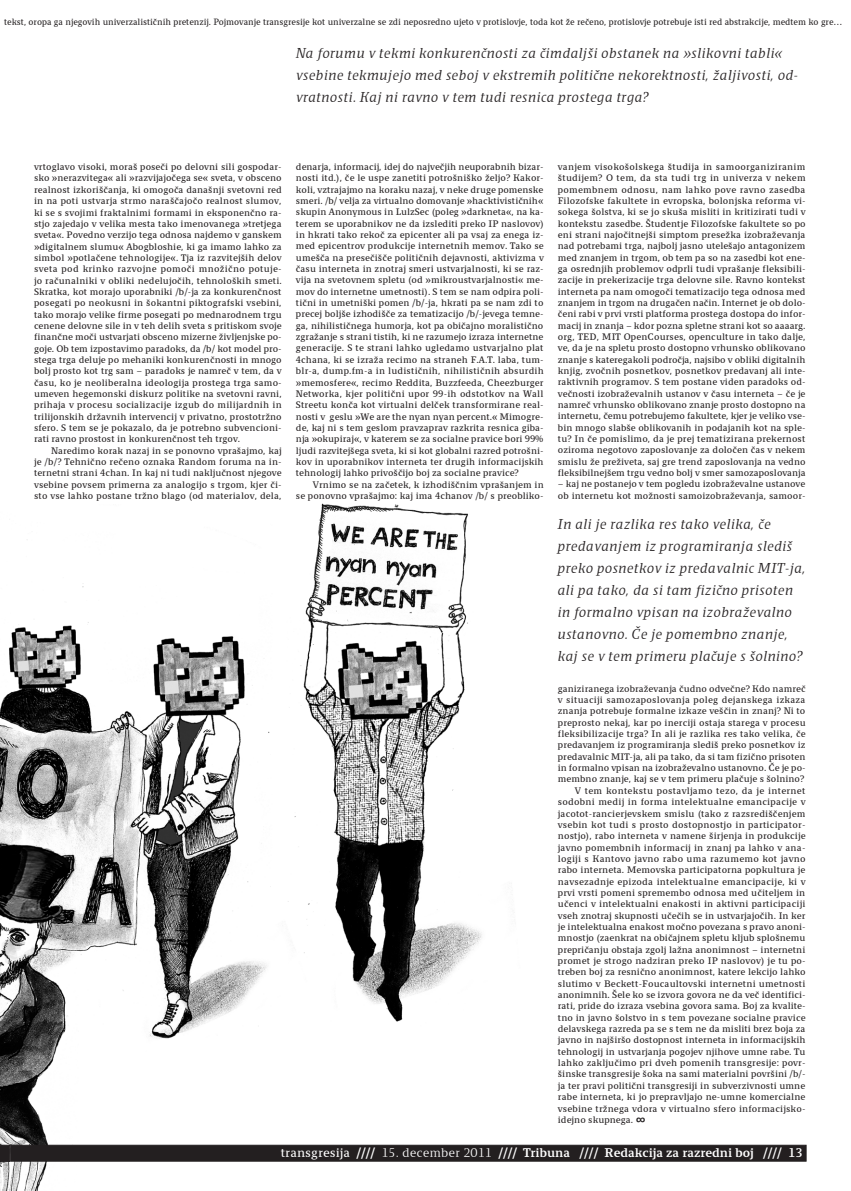
<style>
.page{position:relative;width:851px;height:1191px;background:#fff}
.page>*{position:absolute;margin:0;border:0;box-sizing:border-box;transform-origin:0 0}
.t1{font:italic 300 13px/22px "Tribunal";color:#231f20}
.t2{font:700 11.3px "Tribunal";color:#fff;scale:1.04 1}
.t3{font:8.5px/11.3px "Tribunal";letter-spacing:.005em;color:#231f20;text-align:justify}
.t4{font:8.5px "Tribunal";letter-spacing:.025em;color:#231f20}
.t5{font:8.2px "Tribunal";letter-spacing:-.005em;color:#231f20}
.s1{font-size:8.5px}
.s2{font-weight:900;font-size:11.3px}
.s3{font-weight:400}
.s4{font-weight:900}
.s5{font-weight:300}
</style>
<div class="page">
<img style="left:0;top:503px;width:482px;height:688px">
<svg style="left:0;top:1144px;width:807px;height:18px;background:#2f2b2c"></svg>
<p class="t5" style="left:4px;top:15px;width:839px">tekst, oropa ga njegovih univerzalističnih pretenzij. Pojmovanje transgresije kot univerzalne se zdi neposredno ujeto v protislovje, toda kot že rečeno, protislovje potrebuje isti red abstrakcije, medtem ko gre<span class="s1">...</span></p>
<h1 class="t1" style="left:296px;top:42px;width:504px">Na forumu v tekmi konkurenčnosti za čimdaljši obstanek na »slikovni tabli« vsebine tekmujejo med seboj v ekstremih politične nekorektnosti, žaljivosti, od&shy;vratnosti. Kaj ni ravno v tem tudi resnica prostega trga?</h1>
<p class="t3" style="left:34px;top:161px;width:249px">vrtoglavo visoki, moraš poseči po delovni sili gospodar&shy;sko »nerazvitega« ali »razvijajočega se« sveta, v obsceno realnost izkoriščanja, ki omogoča današnji svetovni red in na poti ustvarja strmo naraščajočo realnost slumov, ki se s svojimi fraktalnimi formami in eksponenčno ra&shy;stjo zajedajo v velika mesta tako imenovanega »tretjega sveta«. Povedno verzijo tega odnosa najdemo v ganskem »digitalnem slumu« Abogbloshie, ki ga imamo lahko za simbol »potlačene tehnologije«. Tja iz razvitejših delov sveta pod krinko razvojne pomoči množično potuje&shy;jo računalniki v obliki nedelujočih, tehnoloških smeti.<br>Skratka, kot morajo uporabniki /b/-ja za konkurenčnost posegati po neokusni in šokantni piktografski vsebini, tako morajo velike firme posegati po mednarodnem trgu cenene delovne sile in v teh delih sveta s pritiskom svoje finančne moči ustvarjati obsceno mizerne življenjske po&shy;goje. Ob tem izpostavimo paradoks, da /b/ kot model pro&shy;stega trga deluje po mehaniki konkurenčnosti in mnogo bolj prosto kot trg sam – paradoks je namreč v tem, da v času, ko je neoliberalna ideologija prostega trga samo&shy;umeven hegemonski diskurz politike na svetovni ravni, prihaja v procesu socializacije izgub do milijardnih in trilijonskih državnih intervencij v privatno, prostotržno sfero. S tem se je pokazalo, da je potrebno subvencioni&shy;rati ravno prostost in konkurenčnost teh trgov.</p>
<p class="t3" style="left:34px;top:444px;width:249px;text-indent:17px">Naredimo korak nazaj in se ponovno vprašajmo, kaj je /b/? Tehnično rečeno oznaka Random foruma na in&shy;ternetni strani 4chan. In kaj ni tudi naključnost njegove vsebine povsem primerna za analogijo s trgom, kjer či&shy;sto vse lahko postane tržno blago (od materialov, dela,</p>
<p class="t3" style="left:296px;top:160px;width:249px">denarja, informacij, idej do največjih neuporabnih bizar&shy;nosti itd.), če le uspe zanetiti potrošniško željo? Kakor&shy;koli, vztrajajmo na koraku nazaj, v neke druge pomenske smeri. /b/ velja za virtualno domovanje »hacktivističnih« skupin Anonymous in LulzSec (poleg »darkneta«, na ka&shy;terem se uporabnikov ne da izslediti preko IP naslovov) in hkrati tako rekoč za epicenter ali pa vsaj za enega iz&shy;med epicentrov produkcije internetnih memov. Tako se umešča na presečišče političnih dejavnosti, aktivizma v času interneta in znotraj smeri ustvarjalnosti, ki se raz&shy;vija na svetovnem spletu (od »mikroustvarjalnosti« me&shy;mov do internetne umetnosti). S tem se nam odpira poli&shy;tični in umetniški pomen /b/-ja, hkrati pa se nam zdi to precej boljše izhodišče za tematizacijo /b/-jevega temne&shy;ga, nihilističnega humorja, kot pa običajno moralistično zgražanje s strani tistih, ki ne razumejo izraza internetne generacije. S te strani lahko ugledamo ustvarjalno plat 4chana, ki se izraža recimo na straneh F.A.T. laba, tum&shy;blr-a, dump.fm-a in ludističnih, nihilističnih absurdih »memosfere«, recimo Reddita, Buzzfeeda, C heezburger Networka, kjer politični upor 99-ih odstotkov na Wall Streetu konča kot virtualni delček transformirane real&shy;nosti v geslu »We are the nyan nyan percent.« Mimogre&shy;de, kaj ni s tem geslom pravzaprav razkrita resnica giba&shy;nja »okupiraj«, v katerem se za socialne pravice bori 99% ljudi razvitejšega sveta, ki si kot globalni razred potrošni&shy;kov in uporabnikov interneta ter drugih informacijskih tehnologij lahko privoščijo boj za socialne pravice?</p>
<p class="t3" style="left:296px;top:478px;width:249px;text-align:right">Vrnimo se na začetek, k izhodiščnim vprašanjem in<br>se ponovno vprašajmo: kaj ima 4chanov /b/ s preobliko-</p>
<p class="t3" style="left:557px;top:160px;width:249px">vanjem visokošolskega študija in samoorganiziranim študijem? O tem, da sta tudi trg in univerza v nekem pomembnem odnosu, nam lahko pove ravno zasedba Filozofske fakultete in evropska, bolonjska reforma vi&shy;sokega šolstva, ki se jo skuša misliti in kritizirati tudi v kontekstu zasedbe. Študentje Filozofske fakultete so po eni strani najočitnejši simptom presežka izobraževanja nad potrebami trga, najbolj jasno utelešajo antagonizem med znanjem in trgom, ob tem pa so na zasedbi kot ene&shy;ga osrednjih problemov odprli tudi vprašanje fleksibili&shy;zacije in prekerizacije trga delovne sile. Ravno kontekst interneta pa nam omogoči tematizacijo tega odnosa med znanjem in trgom na drugačen način. Internet je ob dolo&shy;čeni rabi v prvi vrsti platforma prostega dostopa do infor&shy;macij in znanja – kdor pozna spletne strani kot so aaaarg. org, TED, MIT OpenC ourses, openculture in tako dalje, ve, da je na spletu prosto dostopno vrhunsko oblikovano znanje s kateregakoli področja, najsibo v obliki digitalnih knjig, zvočnih posnetkov, posnetkov predavanj ali inte&shy;raktivnih programov. S tem postane viden paradoks od&shy;večnosti izobraževalnih ustanov v času interneta – če je namreč vrhunsko oblikovano znanje prosto dostopno na internetu, čemu potrebujemo fakultete, kjer je veliko vse&shy;bin mnogo slabše oblikovanih in podajanih kot na sple&shy;tu? In če pomislimo, da je prej tematizirana prekernost oziroma negotovo zaposlovanje za določen čas v nekem smislu že preživeta, saj gre trend zaposlovanja na vedno fleksibilnejšem trgu vedno bolj v smer samozaposlovanja</p>
<p class="t3" style="left:557px;top:478px;width:249px">– kaj ne postanejo v tem pogledu izobraževalne ustanove ob internetu kot možnosti samoizobraževanja, samoor-</p>
<p class="t1" style="left:557px;top:513px;width:250px">In ali je razlika res tako velika, če predavanjem iz programiranja slediš preko posnetkov iz predavalnic MIT-ja, ali pa tako, da si tam fizično prisoten in formalno vpisan na izobraževalno ustanovno. Če je pomembno znanje, kaj se v tem primeru plačuje s šolnino?</p>
<p class="t3" style="left:557px;top:682px;width:249px">ganiziranega izobraževanja čudno odvečne? Kdo namreč</p>
<p class="t4" style="left:557px;top:692px;width:249px">v situaciji samozaposlovanja poleg dejanskega izkaza</p>
<p class="t3" style="left:557px;top:704px;width:249px">znanja potrebuje formalne izkaze veščin in znanj? Ni to</p>
<p class="t3" style="left:557px;top:716px;width:249px">preprosto nekaj, kar po inerciji ostaja starega v procesu</p>
<p class="t3" style="left:557px;top:727px;width:249px">fleksibilizacije trga? In ali je razlika res tako velika, če</p>
<p class="t3" style="left:557px;top:739px;width:249px">predavanjem iz programiranja slediš preko posnetkov iz</p>
<p class="t3" style="left:557px;top:750px;width:249px">predavalnic MIT-ja, ali pa tako, da si tam fizično prisoten</p>
<p class="t3" style="left:557px;top:761px;width:249px">in formalno vpisan na izobraževalno ustanovno. Če je po-</p>
<p class="t3" style="left:557px;top:773px;width:248px">membno znanje, kaj se v tem primeru plačuje s šolnino?</p>
<p class="t4" style="left:574px;top:783px;width:232px">V tem kontekstu postavljamo tezo, da je internet</p>
<p class="t4" style="left:557px;top:794px;width:249px">sodobni medij in forma intelektualne emancipacije v</p>
<p class="t3" style="left:557px;top:807px;width:249px">jacotot-rancierjevskem smislu (tako z razsrediščenjem</p>
<p class="t3" style="left:557px;top:818px;width:249px">vsebin kot tudi s prosto dostopnostjo in participator-</p>
<p class="t3" style="left:557px;top:829px;width:249px">nostjo), rabo interneta v namene širjenja in produkcije</p>
<p class="t3" style="left:557px;top:841px;width:249px">javno pomembnih informacij in znanj pa lahko v ana-</p>
<p class="t3" style="left:557px;top:852px;width:249px">logiji s Kantovo javno rabo uma razumemo kot javno</p>
<p class="t3" style="left:557px;top:863px;width:249px">rabo interneta. Memovska participatorna popkultura je</p>
<p class="t3" style="left:557px;top:875px;width:249px">navsezadnje epizoda intelektualne emancipacije, ki v</p>
<p class="t3" style="left:557px;top:886px;width:249px">prvi vrsti pomeni spremembo odnosa med učiteljem in</p>
<p class="t3" style="left:557px;top:897px;width:249px">učenci v intelektualni enakosti in aktivni participaciji</p>
<p class="t3" style="left:557px;top:909px;width:249px">vseh znotraj skupnosti učečih se in ustvarjajočih. In ker</p>
<p class="t3" style="left:557px;top:920px;width:249px">je intelektualna enakost močno povezana s pravo anoni-</p>
<p class="t3" style="left:557px;top:931px;width:249px">mnostjo (zaenkrat na običajnem spletu kljub splošnemu</p>
<p class="t3" style="left:557px;top:943px;width:249px">prepričanju obstaja zgolj lažna anonimnost – internetni</p>
<p class="t3" style="left:557px;top:954px;width:249px">promet je strogo nadziran preko IP naslovov) je tu po-</p>
<p class="t3" style="left:557px;top:965px;width:249px">treben boj za resnično anonimnost, katere lekcijo lahko</p>
<p class="t3" style="left:557px;top:977px;width:249px">slutimo v Beckett-Foucaultovski internetni umetnosti</p>
<p class="t3" style="left:557px;top:988px;width:249px">anonimnih. Šele ko se izvora govora ne da več identifici-</p>
<p class="t3" style="left:557px;top:1000px;width:249px">rati, pride do izraza vsebina govora sama. Boj za kvalite-</p>
<p class="t3" style="left:557px;top:1011px;width:249px">tno in javno šolstvo in s tem povezane socialne pravice</p>
<p class="t3" style="left:557px;top:1022px;width:249px">delavskega razreda pa se s tem ne da misliti brez boja za</p>
<p class="t3" style="left:557px;top:1034px;width:249px">javno in najširšo dostopnost interneta in informacijskih</p>
<p class="t3" style="left:557px;top:1045px;width:249px">tehnologij in ustvarjanja pogojev njihove umne rabe. Tu</p>
<p class="t3" style="left:557px;top:1056px;width:249px">lahko zaključimo pri dveh pomenih transgresije: povr-</p>
<p class="t3" style="left:557px;top:1068px;width:249px">šinske transgresije šoka na sami materialni površini /b/-</p>
<p class="t3" style="left:557px;top:1079px;width:249px">ja ter pravi politični transgresiji in subverzivnosti umne</p>
<p class="t3" style="left:557px;top:1090px;width:249px">rabe interneta, ki jo prepravljajo ne-umne komercialne</p>
<p class="t3" style="left:557px;top:1102px;width:249px">vsebine tržnega vdora v virtualno sfero informacijsko-</p>
<p class="t3" style="left:557px;top:1113px;width:89px">idejno skupnega. <span class="s2">∞</span></p>
<h2 class="t2" style="left:281px;top:1143px;width:503px"><span class="s3">transgresija</span> <span class="s4">////</span> <span class="s5">15. december 2011</span> <span class="s4">////</span> Tribuna <span class="s4">////</span> Redakcija za razredni boj <span class="s4">////</span> 13</h2>
</div>
